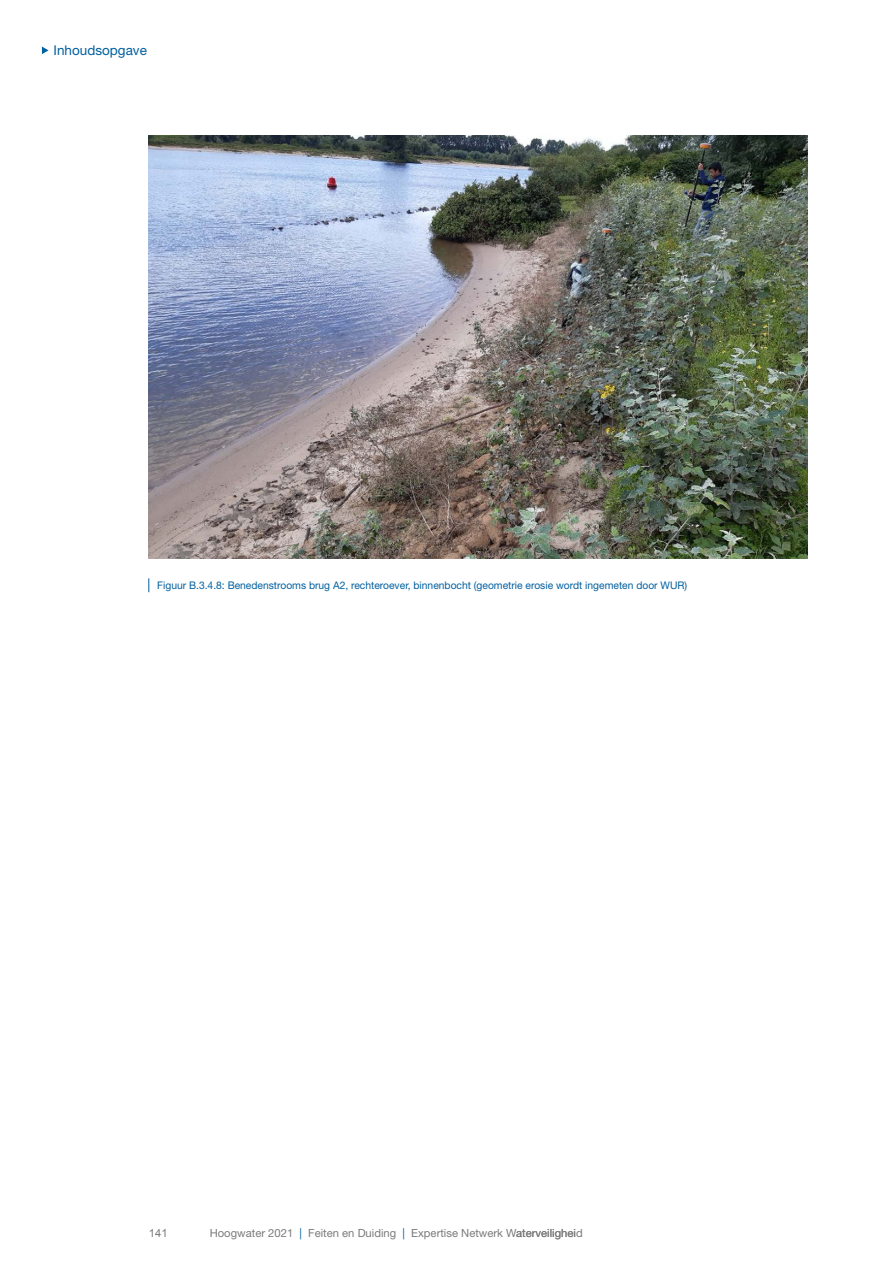
<style>
.page{position:relative;width:893px;height:1263px;background:#fff}
.page>*{position:absolute;margin:0;border:0;box-sizing:border-box;transform-origin:0 0}
.t1{font:13.5px "Helvetica Neue LT Std";color:#005f9f}
.t2{font:11.25px "Helvetica Neue LT Std";color:#7c7b7b}
.t3{font:11.25px "Arial";color:#7c7b7b}
.t4{font:10.5px "Helvetica Neue LT Std";color:#005f9f}
.s1{color:#005f9f}
</style>
<div class="page">
<svg style="left:42px;top:47px;width:7px;height:7px"></svg>
<img style="left:148px;top:135px;width:660px;height:423px">
<svg style="left:148px;top:578px;width:1px;height:14px"></svg>
<p class="t1" style="left:54px;top:42px;width:95px">Inhoudsopgave</p>
<p class="t4" style="left:157px;top:579px;width:531px">Figuur B.3.4.8: Benedenstrooms brug A2, rechteroever, binnenbocht (geometrie erosie wordt ingemeten door WUR)</p>
<p class="t3" style="left:149px;top:1225px;width:20px">141</p>
<p class="t2" style="left:210px;top:1226px;width:374px">Hoogwater 2021 <span class="s1">|</span> Feiten en Duiding <span class="s1">|</span> Expertise Netwerk Waterveiligheid</p>
</div>
